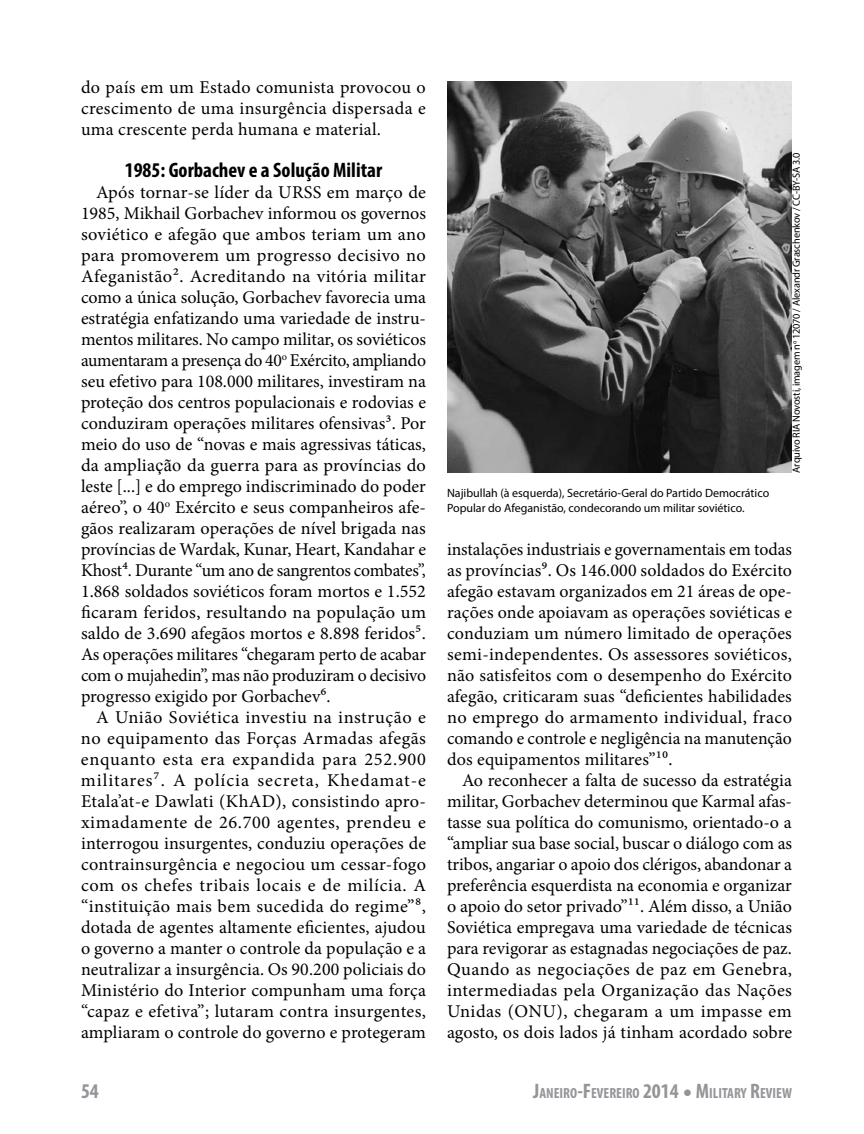
<style>
.page{position:relative;width:864px;height:1134px;background:#fff}
.page>*{position:absolute;margin:0;border:0;box-sizing:border-box;transform-origin:0 0}
.t1{font:700 condensed 21px "Myriad Pro";color:#000}
.t2{font:700 condensed 21px "Myriad Pro";color:#939598}
.t3{font:18px/21px "Minion Pro";letter-spacing:.005em;color:#000;text-align:justify}
.t4{font:700 condensed 14.7px "Myriad Pro";color:#939598}
.t5{font:12px/15px "Myriad Pro";color:#000}
.t6{font:10.5px "Myriad Pro";letter-spacing:-.01em;color:#000}
.s1{font-family:"Times New Roman"}
.s2{font-size:21px}
.s3{font-weight:400;font-stretch:normal;font-size:31.5px}
</style>
<div class="page">
<img style="left:447px;top:81px;width:345px;height:392px">
<p class="t3" style="left:81px;top:77px;width:346px">do país em um Estado comunista provocou o crescimento de uma insurgência dispersada e uma crescente perda humana e material.</p>
<p class="t1" style="left:125px;top:157px;width:259px">1985: Gorbachev e a Solução Militar</p>
<p class="t3" style="left:81px;top:182px;width:347px;text-indent:15px">Após tornar-se líder da URSS em março de 1985, Mikhail Gorbachev informou os governos soviético e afegão que ambos teriam um ano para promoverem um progresso decisivo no Afeganistão2. Acreditando na vitória militar como a única solução, Gorbachev favorecia uma estratégia enfatizando uma variedade de instru&shy;mentos militares. No campo militar, os soviéticos aumentaram a presença do 40<sup>o</sup> Exército, ampliando seu efetivo para 108.000 militares, investiram na proteção dos centros populacionais e rodovias e conduziram operações militares ofensivas3. Por meio do uso de “novas e mais agressivas táticas, da amplia<span class="s1">ção</span> da guerra para as províncias do leste [...] e do emprego indiscriminado do poder aéreo”, o 40<sup>o</sup> Exército e seus companheiros afe&shy;gãos realizaram operações de nível brigada nas províncias de Wardak, Kunar, Heart, Kandahar e Khost4. Durante “um ano de sangrentos combates”, 1.868 soldados soviéticos foram mortos e 1.552 ficaram feridos, resultando na população um saldo de 3.690 afegãos mortos e 8.898 feridos5.<br>As operações militares “chegaram perto de acabar com o mujahedin”, mas não produziram o decisivo progresso exigido por Gorbachev6.</p>
<p class="t3" style="left:81px;top:707px;width:347px;text-indent:15px">A União Soviética investiu na instrução e no equipamento das Forças Armadas afegãs enquanto esta era expandida para 252.900 militares7. A polícia secreta, Khedamat-e Etala’at-e Dawlati (KhAD), consistindo apro&shy;ximadamente de 26.700 agentes, prendeu e interrogou insurgentes, conduziu operações de contrainsurgência e negociou um cessar-fogo com os chefes tribais locais e de milícia. A “instituição mais bem sucedida do regime”8, dotada de agentes altamente eficientes, ajudou o governo a manter o controle da população e a neutralizar a insurgência. Os 90.200 policiais do Ministério do Interior compunham uma força “capaz e efetiva”; lutaram contra insurgentes, ampliaram o controle do governo e protegeram</p>
<p class="t5" style="left:447px;top:486px;width:324px">Najibullah (à esquerda), Secretário-Geral do Partido Democrático<br>Popular do Afeganistão, condecorando um militar soviético.</p>
<p class="t6" style="left:790px;top:473px;width:322px;rotate:-90deg">Arquivo RIA Novosti, imagem n<sup>o</sup> 12070 / Alexandr Graschenkov / CC-BY-SA 3.0</p>
<p class="t3" style="left:447px;top:539px;width:347px">instalações industriais e governamentais em todas as províncias9. Os 146.000 soldados do Exército afegão estavam organizados em 21 áreas de ope&shy;rações onde apoiavam as operações soviéticas e conduziam um número limitado de operações semi-independentes. Os assessores soviéticos, não satisfeitos com o desempenho do Exército afegão, criticaram suas “deficientes habilidades no emprego do armamento individual, fraco comando e controle e negligência na manutenção dos equipamentos militares”10.</p>
<p class="t3" style="left:447px;top:770px;width:347px;text-indent:15px">Ao reconhecer a falta de sucesso da estratégia militar, Gorbachev determinou que Karmal afas&shy;tasse sua política do comunismo, orientado-o a “ampliar sua base social, buscar o diálogo com as tribos, angariar o apoio dos clérigos, abandonar a preferência esquerdista na economia e organizar o apoio do setor privado”11. Além disso, a União Soviética empregava uma variedade de técnicas para revigorar as estagnadas negociações de paz.<br>Quando as negociações de paz em Genebra, intermediadas pela Organização das Nações Unidas (ONU), chegaram a um impasse em agosto, os dois lados já tinham acordado sobre</p>
<p class="t2" style="left:81px;top:1078px;width:19px">54</p>
<p class="t4" style="left:533px;top:1084px;width:260px"><span class="s2">J</span>ANEIRO<span class="s2">-F</span>EVEREIRO <span class="s2">2014</span> <span class="s3">•</span> <span class="s2">M</span>ILITARY <span class="s2">R</span>EVIEW</p>
</div>
